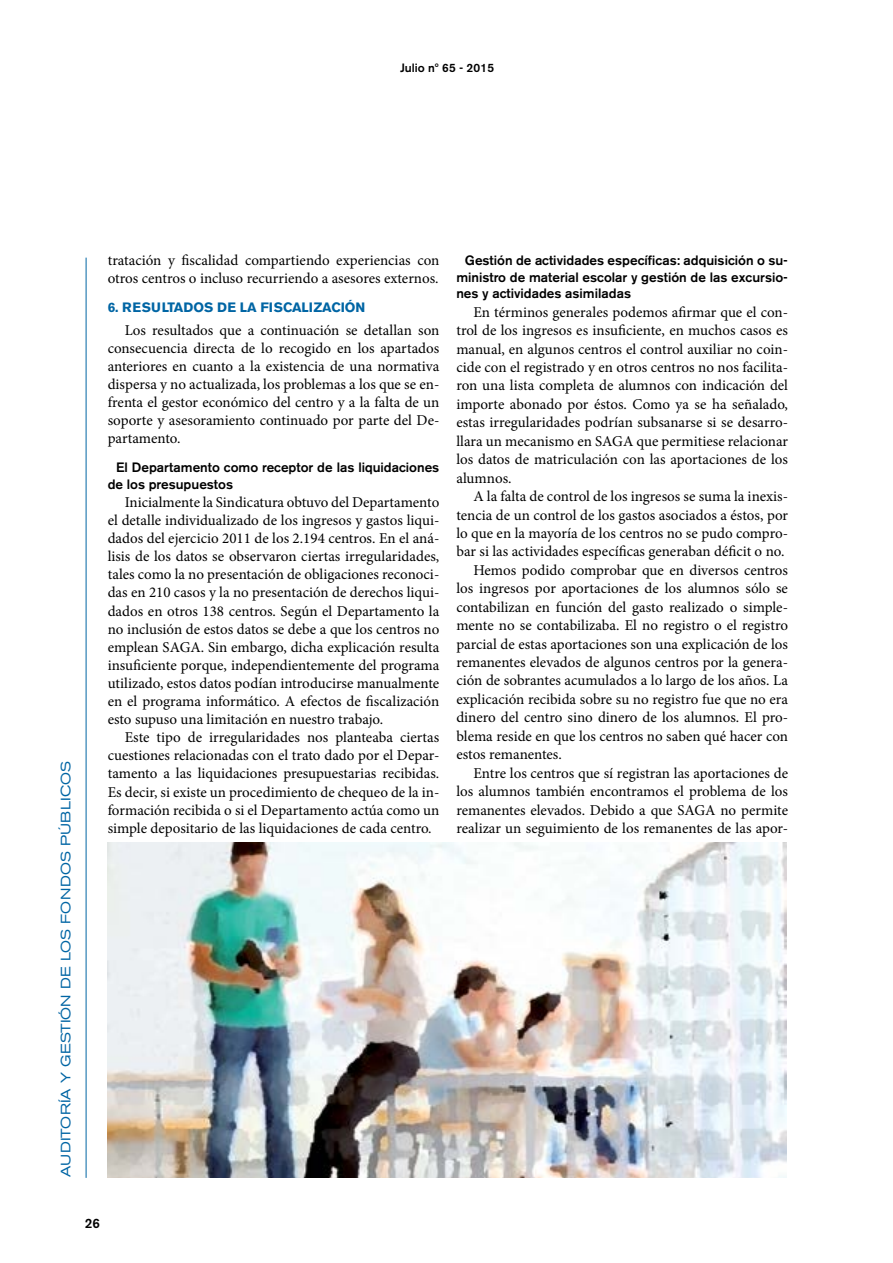
<style>
.page{position:relative;width:893px;height:1263px;background:#fff}
.page>*{position:absolute;margin:0;border:0;box-sizing:border-box;transform-origin:0 0}
.t1{font:15px/18.1px "Minion Pro";color:#000;text-align:justify}
.t2{font:500 13.5px/16.6px "Akzidenz Grotesk BE";color:#000}
.t3{font:expanded 13.5px "Akzidenz Grotesk BE";letter-spacing:.02em;color:#0065a4}
.t4{font:700 13.5px "Akzidenz Grotesk BE";color:#0065a4}
.t5{font:500 12px "Akzidenz Grotesk BE";color:#000}
</style>
<div class="page">
<hr style="left:86px;top:258px;width:1px;height:920px;background:#0065a4">
<img style="left:108px;top:843px;width:678px;height:335px">
<p class="t5" style="left:400px;top:61px;width:95px">Julio nº 65 - 2015</p>
<p class="t3" style="left:58px;top:1177px;width:418px;rotate:-90deg">AUDITORÍA Y GESTIÓN DE LOS FONDOS PÚBLICOS</p>
<p class="t1" style="left:108px;top:251px;width:333px">tratación y fiscalidad compartiendo experiencias con otros centros o incluso recurriendo a asesores externos.</p>
<p class="t4" style="left:108px;top:300px;width:259px">6. RESULTADOS DE LA FISCALIZACIÓN</p>
<p class="t1" style="left:108px;top:321px;width:333px;text-indent:17px">Los resultados que a continuación se detallan son consecuencia directa de lo recogido en los apartados anteriores en cuanto a la existencia de una normativa dispersa y no actualizada, los problemas a los que se en&shy;frenta el gestor económico del centro y a la falta de un soporte y asesoramiento continuado por parte del De&shy;partamento.</p>
<p class="t2" style="left:108px;top:459px;width:333px;text-indent:9px">El Departamento como receptor de las liquidaciones de los presupuestos</p>
<p class="t1" style="left:108px;top:493px;width:333px;text-indent:17px">Inicialmente la Sindicatura obtuvo del Departamento el detalle individualizado de los ingresos y gastos liqui&shy;dados del ejercicio 2011 de los 2.194 centros. En el aná&shy;lisis de los datos se observaron ciertas irregularidades, tales como la no presentación de obligaciones reconoci&shy;das en 210 casos y la no presentación de derechos liqui&shy;dados en otros 138 centros. Según el Departamento la no inclusión de estos datos se debe a que los centros no emplean SAGA. Sin embargo, dicha explicación resulta insuficiente porque, independientemente del programa utilizado, estos datos podían introducirse manualmente en el programa informático. A efectos de fiscalización esto supuso una limitación en nuestro trabajo.</p>
<p class="t1" style="left:108px;top:728px;width:333px;text-indent:17px">Este tipo de irregularidades nos planteaba ciertas cuestiones relacionadas con el trato dado por el Depar&shy;tamento a las liquidaciones presupuestarias recibidas.<br>Es decir, si existe un procedimiento de chequeo de la in&shy;formación recibida o si el Departamento actúa como un simple depositario de las liquidaciones de cada centro.</p>
<p class="t2" style="left:85px;top:1215px;width:17px">26</p>
<p class="t2" style="left:456px;top:252px;width:333px;text-align:justify;text-indent:9px">Gestión de actividades específicas: adquisición o su&shy;ministro de material escolar y gestión de las excursio&shy;nes y actividades asimiladas</p>
<p class="t1" style="left:456px;top:303px;width:333px;text-indent:17px">En términos generales podemos afirmar que el con&shy;trol de los ingresos es insuficiente, en muchos casos es manual, en algunos centros el control auxiliar no coin&shy;cide con el registrado y en otros centros no nos facilita&shy;ron una lista completa de alumnos con indicación del importe abonado por éstos. Como ya se ha señalado, estas irregularidades podrían subsanarse si se desarro&shy;llara un mecanismo en SAGA que permitiese relacionar los datos de matriculación con las aportaciones de los alumnos.</p>
<p class="t1" style="left:473px;top:487px;width:316px">A la falta de control de los ingresos se suma la inexis-</p>
<p class="t1" style="left:456px;top:506px;width:333px">tencia de un control de los gastos asociados a éstos, por</p>
<p class="t1" style="left:456px;top:524px;width:333px">lo que en la mayoría de los centros no se pudo compro-</p>
<p class="t1" style="left:456px;top:543px;width:330px">bar si las actividades específicas generaban déficit o no.</p>
<p class="t1" style="left:473px;top:561px;width:316px">Hemos podido comprobar que en diversos centros</p>
<p class="t1" style="left:456px;top:579px;width:333px">los ingresos por aportaciones de los alumnos sólo se</p>
<p class="t1" style="left:456px;top:598px;width:333px">contabilizan en función del gasto realizado o simple-</p>
<p class="t1" style="left:456px;top:616px;width:333px">mente no se contabilizaba. El no registro o el registro</p>
<p class="t1" style="left:456px;top:635px;width:333px">parcial de estas aportaciones son una explicación de los</p>
<p class="t1" style="left:456px;top:653px;width:333px">remanentes elevados de algunos centros por la genera-</p>
<p class="t1" style="left:456px;top:672px;width:333px">ción de sobrantes acumulados a lo largo de los años. La</p>
<p class="t1" style="left:456px;top:690px;width:333px">explicación recibida sobre su no registro fue que no era</p>
<p class="t1" style="left:456px;top:708px;width:333px">dinero del centro sino dinero de los alumnos. El pro-</p>
<p class="t1" style="left:456px;top:727px;width:333px">blema reside en que los centros no saben qué hacer con</p>
<p class="t1" style="left:456px;top:745px;width:107px">estos remanentes.</p>
<p class="t1" style="left:473px;top:764px;width:316px">Entre los centros que sí registran las aportaciones de</p>
<p class="t1" style="left:456px;top:782px;width:333px">los alumnos también encontramos el problema de los</p>
<p class="t1" style="left:456px;top:801px;width:333px">remanentes elevados. Debido a que SAGA no permite</p>
<p class="t1" style="left:456px;top:819px;width:333px">realizar un seguimiento de los remanentes de las apor-</p>
</div>
